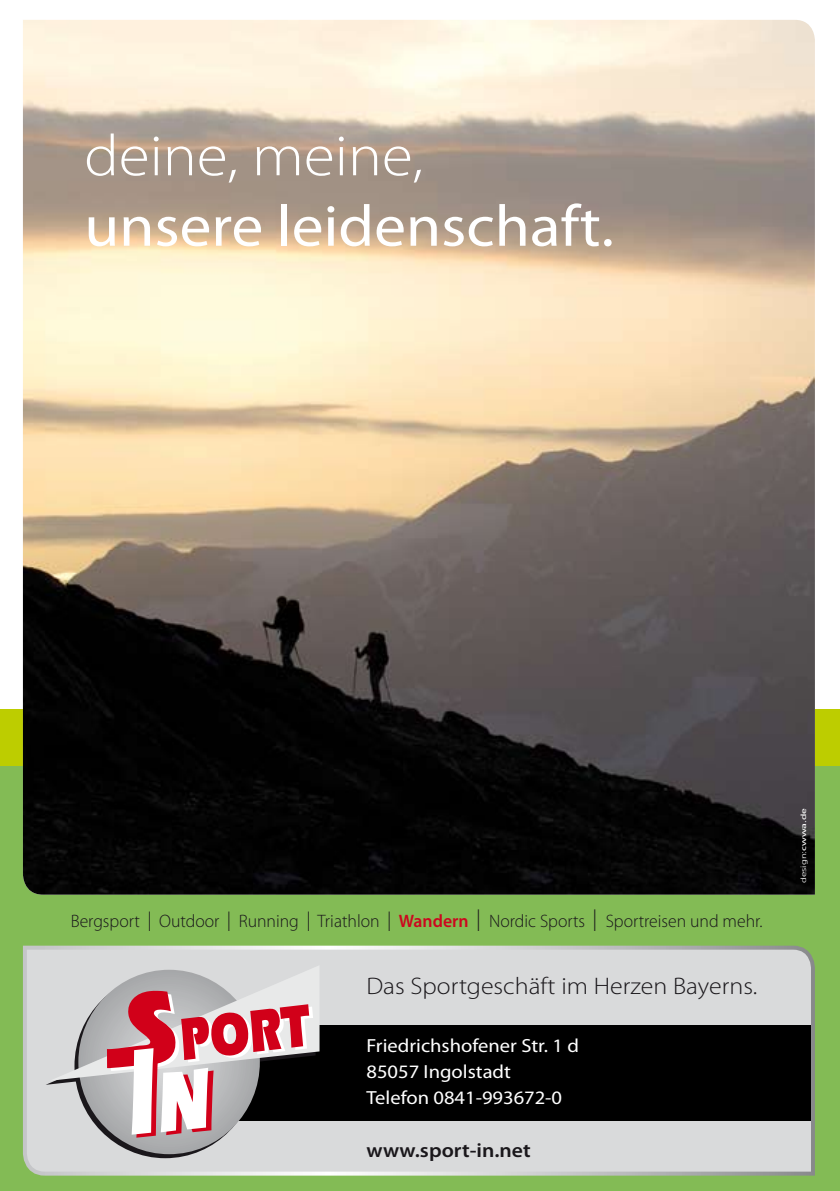
<style>
.page{position:relative;width:840px;height:1191px;background:#fff}
.page>*{position:absolute;margin:0;border:0;box-sizing:border-box;transform-origin:0 0}
.t1{font:58.8px "Myriad Pro";color:#fff;scale:1.08 1}
.t2{font:300 58.8px "Myriad Pro";color:#fff;scale:1.08 1}
.t3{font:300 24px "Myriad Pro";color:#1a171b;scale:1.08 1}
.t4{font:600 20px "Myriad Pro";color:#1a171b;scale:1.08 1}
.t5{font:19px/26px "Myriad Pro";color:#fff;scale:1.08 1}
.t6{font:300 18px "Myriad Pro";color:#1a171b}
.t7{font:300 7.6px "Front Page";letter-spacing:-.005em;color:#fff;scale:1.46 1}
.s1{font-size:28.8px}
.s2{font-weight:600;color:#cc071e}
.s3{font-size:32px}
.s4{font-weight:400}
</style>
<div class="page">
<div style="left:0;top:765px;width:839px;height:426px;background:#83bb55"></div>
<div style="left:0;top:709px;width:839px;height:56px;background:#bdcd00"></div>
<img style="left:23px;top:20px;width:791px;height:874px">
<svg style="left:23px;top:945px;width:792px;height:231px"></svg>
<div style="left:119px;top:1025px;width:691px;height:95px;background:#000"></div>
<svg style="left:46px;top:965px;width:273px;height:172px"></svg>
<h1 class="t2" style="left:84px;top:123px;width:315px">deine, meine,</h1>
<h1 class="t1" style="left:84px;top:190px;width:491px">unsere leidenschaft.</h1>
<p class="t6" style="left:71px;top:910px;width:693px">Bergsport <span class="s1">I</span> Outdoor <span class="s1">I</span> Running <span class="s1">I</span> Triathlon <span class="s1">I</span> <span class="s2">Wandern</span> <span class="s3">I</span> Nordic Sports <span class="s3">I</span> Sportreisen und mehr.</p>
<h2 class="t3" style="left:366px;top:973px;width:363px">Das Sportgeschäft im Herzen Bayerns.</h2>
<p class="t5" style="left:366px;top:1032px;width:198px">Friedrichshofener Str. 1 d<br>85057 Ingolstadt<br>Telefon 0841-993672-0</p>
<p class="t4" style="left:366px;top:1137px;width:153px">www.sport-in.net</p>
<p class="t7" style="left:799px;top:883px;width:53px;rotate:-90deg">design:<span class="s4">cwwa.de</span></p>
</div>
